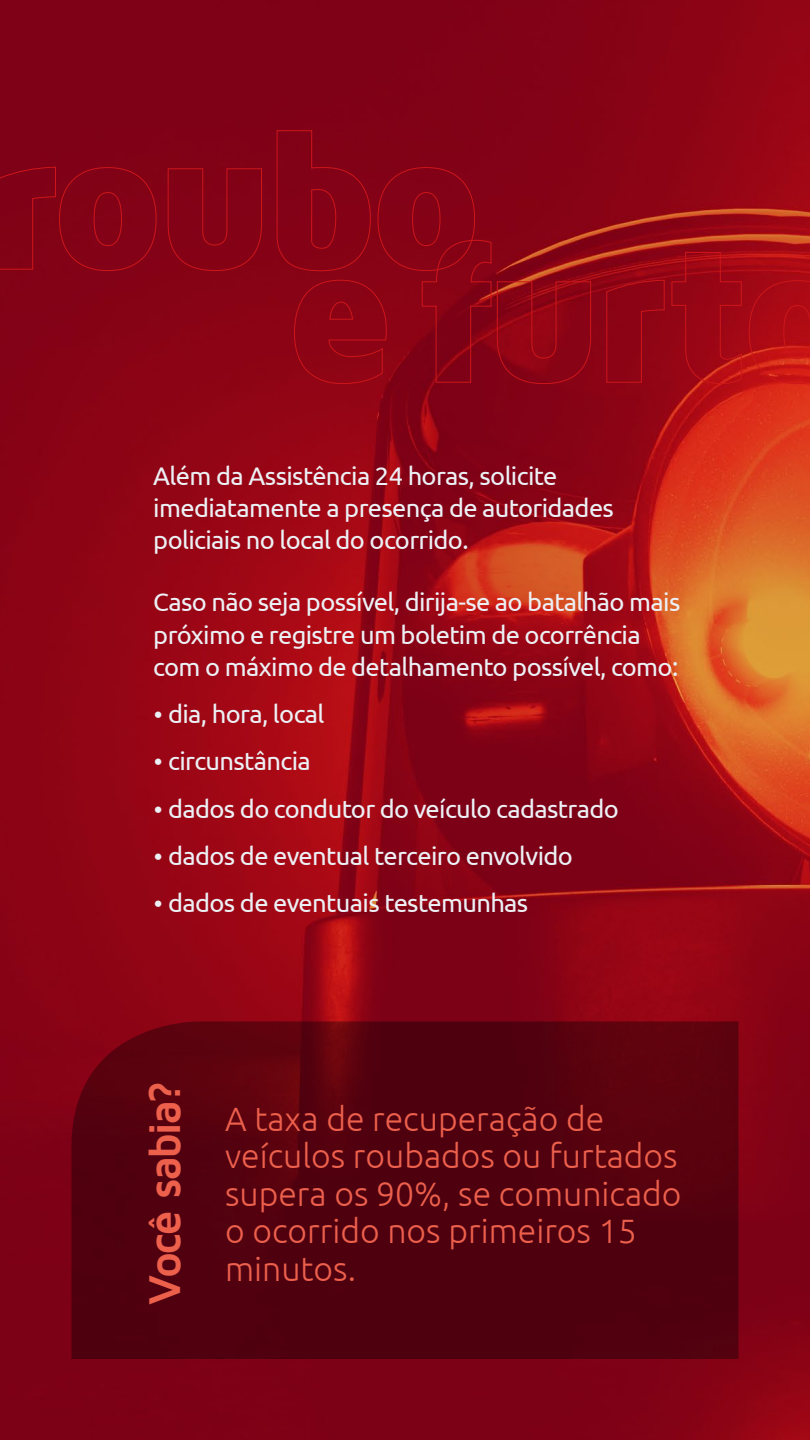
<style>
.page{position:relative;width:810px;height:1440px;background:#fff}
.page>*{position:absolute;margin:0;border:0;box-sizing:border-box;transform-origin:0 0}
.t1{font:700 45.75px "Maven Pro";letter-spacing:-.07em;color:#ec604c}
.t2{font:300 33.75px/37.5px "Ubuntu";color:#ec604c}
.t3{font:25.5px/32.2px "Ubuntu";letter-spacing:-.025em;color:#ecf0f4}
.s1{font-family:"Effra"}
</style>
<div class="page">
<img style="left:0;top:0;width:810px;height:1440px">
<div style="left:0;top:166px;width:157px;height:105px;background:#820217"></div>
<svg style="left:167px;top:168px;width:95px;height:103px;background:#860216"></svg>
<svg style="left:276px;top:130px;width:315px;height:254px;background:#890415"></svg>
<svg style="left:606px;top:279px;width:59px;height:104px;background:#900414"></svg>
<svg style="left:671px;top:252px;width:71px;height:132px;background:#a00815"></svg>
<svg style="left:748px;top:280px;width:62px;height:104px;background:#b60f15"></svg>
<svg style="left:71px;top:1022px;width:667px;height:337px;background:#54000e"></svg>
<p class="t3" style="left:153px;top:459px;width:462px">Além da Assistência 24 horas, solicite imediatamente a presença de autoridades policiais no local do ocorrido.</p>
<p class="t3" style="left:153px;top:585px;width:529px">Caso não seja possível, dirija-se ao batalhão mais próximo e registre um boletim de ocorrência com o máximo de detalhamento possível, como:</p>
<p class="t3" style="left:153px;top:697px;width:173px"><span class="s1">•</span> dia, hora, local</p>
<p class="t3" style="left:153px;top:744px;width:159px"><span class="s1">•</span> circunstância</p>
<p class="t3" style="left:153px;top:792px;width:467px"><span class="s1">•</span> dados do condutor do veículo cadastrado</p>
<p class="t3" style="left:153px;top:839px;width:421px"><span class="s1">•</span> dados de eventual terceiro envolvido</p>
<p class="t3" style="left:153px;top:886px;width:377px"><span class="s1">•</span> dados de eventuais testemunhas</p>
<h1 class="t1" style="left:140px;top:1305px;width:225px;rotate:-90deg">Você sabia?</h1>
<h2 class="t2" style="left:225px;top:1099px;width:458px">A taxa de recuperação de veículos roubados ou furtados supera os 90%, se comunicado o ocorrido nos primeiros 15 minutos.</h2>
</div>
